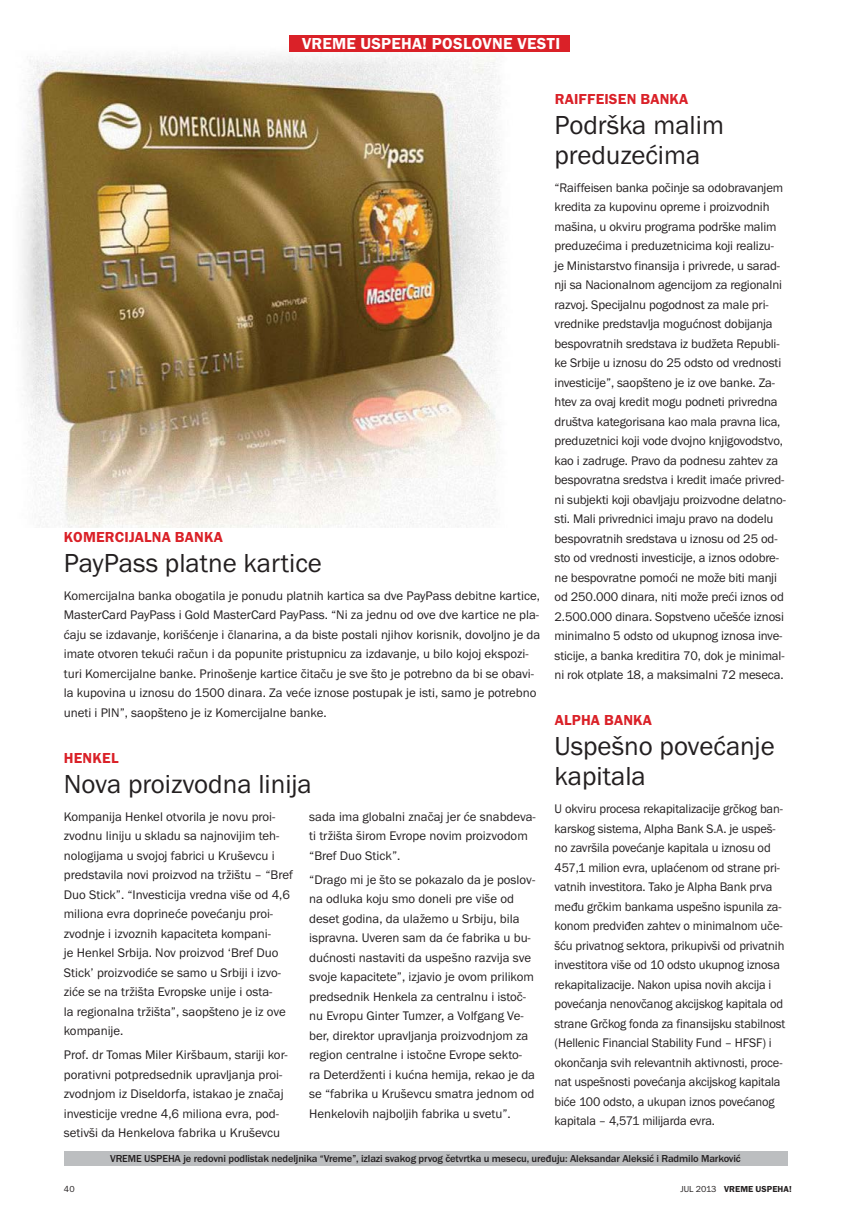
<style>
.page{position:relative;width:851px;height:1212px;background:#fff}
.page>*{position:absolute;margin:0;border:0;box-sizing:border-box;transform-origin:0 0}
.t1{font:27px/30px "Franklin Got Itc TOT Boo";color:#231f20}
.t2{font:16.5px "Franklin Got Itc TOT Dem";letter-spacing:.015em;color:#fff}
.t3{font:15px "Franklin Got Itc TOT Dem";letter-spacing:.015em;color:#da2128}
.t4{font:12.9px/19.5px "Franklin Got Itc TOT Boo";letter-spacing:-.01em;color:#231f20}
.t5{font:500 10.5px "Franklin Got Itc TOT";letter-spacing:-.01em;color:#231f20}
.t6{font:9px "Franklin Got Itc TOT Dem";letter-spacing:.01em;color:#231f20}
.t7{font:9px "Franklin Got Itc TOT Boo";color:#231f20}
.s1{font-family:"Franklin Got Itc TOT Boo"}
</style>
<div class="page">
<div style="left:64px;top:1151px;width:723px;height:15px;background:#bcbec0"></div>
<img style="left:21px;top:53px;width:480px;height:474px">
<div style="left:289px;top:35px;width:280px;height:17px;background:#da2128"></div>
<p class="t2" style="left:302px;top:38px;width:259px">VREME USPEHA! POSLOVNE VESTI</p>
<p class="t3" style="left:554px;top:94px;width:135px">RAIFFEISEN BANKA</p>
<p class="t1" style="left:554px;top:111px;width:171px">Podrška malim preduzećima</p>
<p class="t4" style="left:554px;top:178px;width:233px">“Raiffeisen banka počinje sa odobravanjem kredita za kupovinu opreme i proizvodnih mašina, u okviru programa podrške malim preduzećima i preduzetnicima koji realizu&shy;je Ministarstvo finansija i privrede, u sarad&shy;nji sa Nacionalnom agencijom za regionalni razvoj. Specijalnu pogodnost za male pri&shy;vrednike predstavlja mogućnost dobijanja bespovratnih sredstava iz budžeta Republi&shy;ke Srbije u iznosu do 25 odsto od vrednosti investicije”, saopšteno je iz ove banke. Za&shy;htev za ovaj kredit mogu podneti privredna društva kategorisana kao mala pravna lica, preduzetnici koji vode dvojno knjigovodstvo, kao i zadruge. Pravo da podnesu zahtev za bespovratna sredstva i kredit imaće privred&shy;ni subjekti koji obavljaju proizvodne delatno&shy;sti. Mali privrednici imaju pravo na dodelu bespovratnih sredstava u iznosu od 25 od&shy;sto od vrednosti investicije, a iznos odobre&shy;ne bespovratne pomoći ne može biti manji od 250.000 dinara, niti može preći iznos od 2.500.000 dinara. Sopstveno učešće iznosi minimalno 5 odsto od ukupnog iznosa inve&shy;sticije, a banka kreditira 70, dok je minimal&shy;ni rok otplate 18, a maksimalni 72 meseca.</p>
<p class="t3" style="left:554px;top:715px;width:99px">ALPHA BANKA</p>
<p class="t1" style="left:554px;top:733px;width:222px">Uspešno povećanje kapitala</p>
<p class="t4" style="left:554px;top:800px;width:232px">U okviru procesa rekapitalizacije grčkog ban&shy;karskog sistema, Alpha Bank S.A. je uspeš&shy;no završila povećanje kapitala u iznosu od 457,1 milion evra, uplaćenom od strane pri&shy;vatnih investitora. Tako je Alpha Bank prva među grčkim bankama uspešno ispunila za&shy;konom predviđen zahtev o minimalnom uče&shy;šću privatnog sektora, prikupivši od privatnih investitora više od 10 odsto ukupnog iznosa rekapitalizacije. Nakon upisa novih akcija i povećanja nenovčanog akcijskog kapitala od strane Grčkog fonda za finansijsku stabilnost (Hellenic Financial Stability Fund – HFSF) i okončanja svih relevantnih aktivnosti, proce&shy;nat uspešnosti povećanja akcijskog kapitala biće 100 odsto, a ukupan iznos povećanog kapitala – 4,571 milijarda evra.</p>
<p class="t5" style="left:110px;top:1155px;width:632px">VREME USPEHA je redovni podlistak nedeljnika “Vreme”, izlazi svakog prvog četvrtka u mesecu, uređuju: Aleksandar Aleksić i Radmilo Marković</p>
<p class="t3" style="left:64px;top:532px;width:160px">KOMERCIJALNA BANKA</p>
<p class="t1" style="left:64px;top:550px;width:259px">PayPass platne kartice</p>
<p class="t4" style="left:64px;top:586px;width:478px">Komercijalna banka obogatila je ponudu platnih kartica sa dve PayPass debitne kartice, MasterCard PayPass i Gold MasterCard PayPass. “Ni za jednu od ove dve kartice ne pla&shy;ćaju se izdavanje, korišćenje i članarina, a da biste postali njihov korisnik, dovoljno je da imate otvoren tekući račun i da popunite pristupnicu za izdavanje, u bilo kojoj ekspozi&shy;turi Komercijalne banke. Prinošenje kartice čitaču je sve što je potrebno da bi se obavi&shy;la kupovina u iznosu do 1500 dinara. Za veće iznose postupak je isti, samo je potrebno uneti i PIN”, saopšteno je iz Komercijalne banke.</p>
<p class="t3" style="left:64px;top:753px;width:56px">HENKEL</p>
<p class="t1" style="left:64px;top:771px;width:249px">Nova proizvodna linija</p>
<p class="t4" style="left:64px;top:807px;width:231px">Kompanija Henkel otvorila je novu proi&shy;zvodnu liniju u skladu sa najnovijim teh&shy;nologijama u svojoj fabrici u Kruševcu i predstavila novi proizvod na tržištu – “Bref Duo Stick”. “Investicija vredna više od 4,6 miliona evra doprineće povećanju proi&shy;zvodnje i izvoznih kapaciteta kompani-<br>je Henkel Srbija. Nov proizvod ‘Bref Duo Stick’ proizvodiće se samo u Srbiji i izvo&shy;ziće se na tržišta Evropske unije i osta-<br>la regionalna tržišta”, saopšteno je iz ove kompanije.</p>
<p class="t4" style="left:64px;top:1046px;width:225px">Prof. dr Tomas Miler Kiršbaum, stariji kor&shy;porativni potpredsednik upravljanja proi&shy;zvodnjom iz Diseldorfa, istakao je značaj investicije vredne 4,6 miliona evra, pod&shy;setivši da Henkelova fabrika u Kruševcu</p>
<p class="t4" style="left:309px;top:808px;width:228px">sada ima globalni značaj jer će snabdeva&shy;ti tržišta širom Evrope novim proizvodom “Bref Duo Stick”.</p>
<p class="t4" style="left:309px;top:870px;width:227px">“Drago mi je što se pokazalo da je poslov&shy;na odluka koju smo doneli pre više od deset godina, da ulažemo u Srbiju, bila ispravna. Uveren sam da će fabrika u bu&shy;dućnosti nastaviti da uspešno razvija sve svoje kapacitete”, izjavio je ovom prilikom predsednik Henkela za centralnu i istoč&shy;nu Evropu Ginter Tumzer, a Volfgang Ve&shy;ber, direktor upravljanja proizvodnjom za region centralne i istočne Evrope sekto&shy;ra Deterdženti i kućna hemija, rekao je da se “fabrika u Kruševcu smatra jednom od Henkelovih najboljih fabrika u svetu”.</p>
<p class="t7" style="left:64px;top:1186px;width:12px">40</p>
<p class="t6" style="left:680px;top:1186px;width:113px"><span class="s1">JUL 2013</span> VREME USPEHA!</p>
</div>
